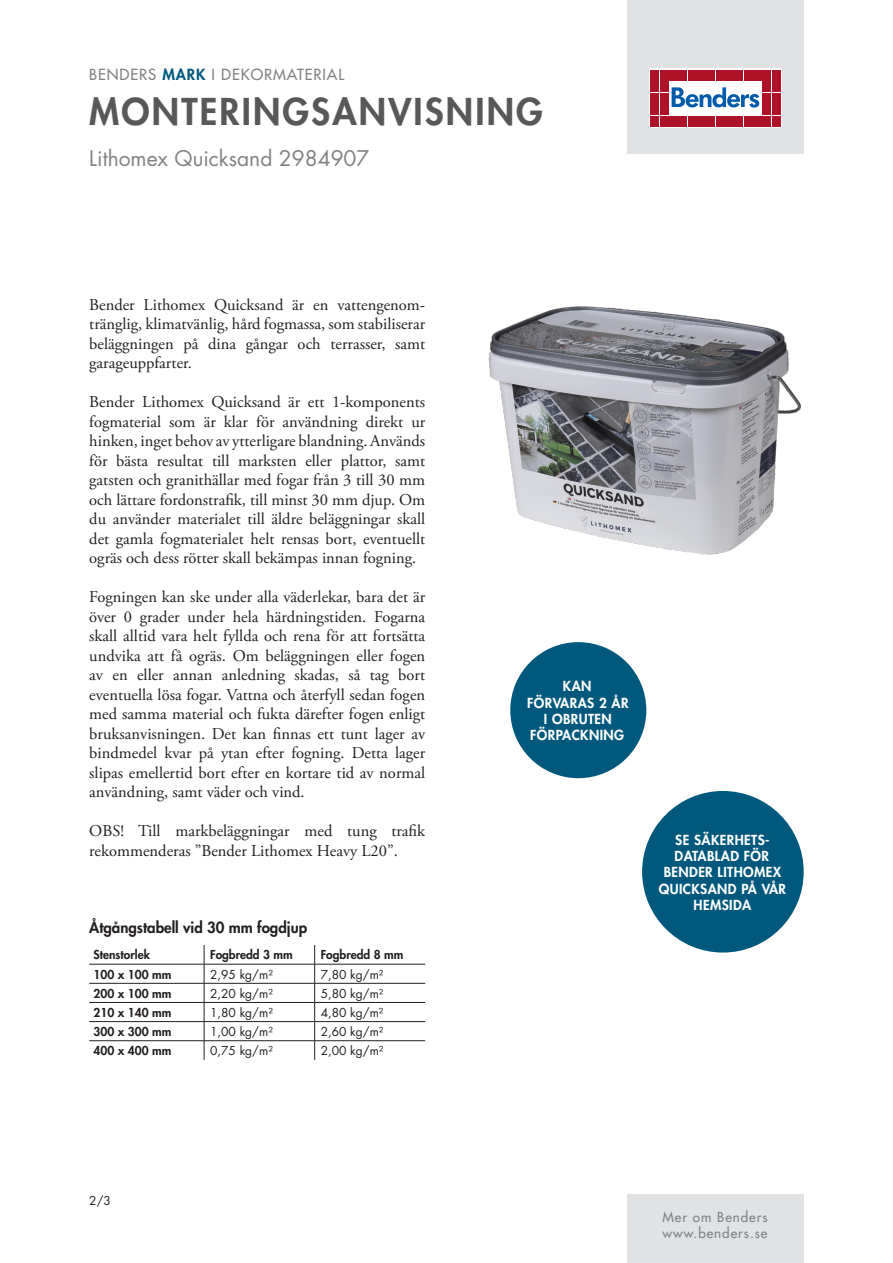
<style>
.page{position:relative;width:893px;height:1263px;background:#fff}
.page>*{position:absolute;margin:0;border:0;box-sizing:border-box;transform-origin:0 0}
.t1{font:800 36px "Futura Std";letter-spacing:.06em;color:#57585a}
.t2{font:21px "Futura Std";color:#808285}
.BRÖDTEXT{font:16.5px/19.5px "Adobe Garamond Pro";color:#231f20;text-align:justify}
.t3{font:800 15px "Futura Std";color:#231f20}
.t4{font:500 15px "Futura Std";letter-spacing:.06em;color:#808285}
.t5{font:800 13.5px/16.2px "Futura Std";letter-spacing:.03em;color:#fff;text-align:center}
.t6{font:500 13.5px/16.2px "Futura Std";letter-spacing:.07em;color:#808285}
.t7{font:12px "Futura Std";color:#231f20}
.t8{font:800 12px "Futura Std";color:#231f20}
.s1{font-weight:800;color:#00597d}
</style>
<div class="page">
<div style="left:627px;top:0;width:177px;height:153px;background:#e1e2e4"></div>
<svg style="left:649px;top:69px;width:132px;height:59px;fill:#fff"></svg>
<div style="left:651px;top:70px;width:8px;height:10px;background:#ae1229"></div>
<div style="left:660px;top:70px;width:8px;height:10px;background:#ae1229"></div>
<div style="left:651px;top:81px;width:8px;height:11px;background:#ae1229"></div>
<div style="left:660px;top:81px;width:8px;height:11px;background:#ae1229"></div>
<div style="left:651px;top:93px;width:8px;height:10px;background:#ae1229"></div>
<div style="left:660px;top:93px;width:8px;height:10px;background:#ae1229"></div>
<div style="left:651px;top:104px;width:8px;height:11px;background:#ae1229"></div>
<div style="left:660px;top:104px;width:8px;height:11px;background:#ae1229"></div>
<div style="left:651px;top:116px;width:8px;height:10px;background:#ae1229"></div>
<div style="left:660px;top:116px;width:8px;height:10px;background:#ae1229"></div>
<div style="left:669px;top:70px;width:8px;height:10px;background:#ae1229"></div>
<div style="left:679px;top:70px;width:8px;height:10px;background:#ae1229"></div>
<div style="left:688px;top:70px;width:8px;height:10px;background:#ae1229"></div>
<div style="left:697px;top:70px;width:9px;height:10px;background:#ae1229"></div>
<div style="left:707px;top:70px;width:8px;height:10px;background:#ae1229"></div>
<div style="left:716px;top:70px;width:8px;height:10px;background:#ae1229"></div>
<div style="left:725px;top:70px;width:9px;height:10px;background:#ae1229"></div>
<div style="left:735px;top:70px;width:8px;height:10px;background:#ae1229"></div>
<div style="left:744px;top:70px;width:8px;height:10px;background:#ae1229"></div>
<div style="left:753px;top:70px;width:9px;height:10px;background:#ae1229"></div>
<div style="left:669px;top:116px;width:8px;height:10px;background:#ae1229"></div>
<div style="left:679px;top:116px;width:8px;height:10px;background:#ae1229"></div>
<div style="left:688px;top:116px;width:8px;height:10px;background:#ae1229"></div>
<div style="left:697px;top:116px;width:9px;height:10px;background:#ae1229"></div>
<div style="left:707px;top:116px;width:8px;height:10px;background:#ae1229"></div>
<div style="left:716px;top:116px;width:8px;height:10px;background:#ae1229"></div>
<div style="left:725px;top:116px;width:9px;height:10px;background:#ae1229"></div>
<div style="left:735px;top:116px;width:8px;height:10px;background:#ae1229"></div>
<div style="left:744px;top:116px;width:8px;height:10px;background:#ae1229"></div>
<div style="left:753px;top:116px;width:9px;height:10px;background:#ae1229"></div>
<div style="left:763px;top:70px;width:8px;height:10px;background:#ae1229"></div>
<div style="left:772px;top:70px;width:8px;height:10px;background:#ae1229"></div>
<div style="left:763px;top:81px;width:8px;height:11px;background:#ae1229"></div>
<div style="left:772px;top:81px;width:8px;height:11px;background:#ae1229"></div>
<div style="left:763px;top:93px;width:8px;height:10px;background:#ae1229"></div>
<div style="left:772px;top:93px;width:8px;height:10px;background:#ae1229"></div>
<div style="left:763px;top:104px;width:8px;height:11px;background:#ae1229"></div>
<div style="left:772px;top:104px;width:8px;height:11px;background:#ae1229"></div>
<div style="left:763px;top:116px;width:8px;height:10px;background:#ae1229"></div>
<div style="left:772px;top:116px;width:8px;height:10px;background:#ae1229"></div>
<svg style="left:672px;top:87px;width:87px;height:21px"></svg>
<div style="left:627px;top:1195px;width:177px;height:68px;background:#e1e2e4"></div>
<hr style="left:89px;top:964px;width:115px;height:1px;background:#231f20">
<hr style="left:204px;top:964px;width:111px;height:1px;background:#231f20">
<hr style="left:315px;top:964px;width:110px;height:1px;background:#231f20">
<hr style="left:89px;top:983px;width:115px;height:1px;background:#231f20">
<hr style="left:204px;top:983px;width:111px;height:1px;background:#231f20">
<hr style="left:315px;top:983px;width:110px;height:1px;background:#231f20">
<hr style="left:89px;top:1002px;width:115px;height:1px;background:#231f20">
<hr style="left:204px;top:1002px;width:111px;height:1px;background:#231f20">
<hr style="left:315px;top:1002px;width:110px;height:1px;background:#231f20">
<hr style="left:89px;top:1021px;width:115px;height:1px;background:#231f20">
<hr style="left:204px;top:1021px;width:111px;height:1px;background:#231f20">
<hr style="left:315px;top:1021px;width:110px;height:1px;background:#231f20">
<hr style="left:89px;top:1040px;width:115px;height:1px;background:#231f20">
<hr style="left:204px;top:1040px;width:111px;height:1px;background:#231f20">
<svg style="left:204px;top:945px;width:1px;height:115px"></svg>
<hr style="left:315px;top:1040px;width:110px;height:1px;background:#231f20">
<svg style="left:314px;top:945px;width:1px;height:115px"></svg>
<img style="left:488px;top:306px;width:313px;height:249px">
<div style="left:510px;top:642px;width:136px;height:136px;background:#00597d;border-radius:50%"></div>
<div style="left:642px;top:791px;width:162px;height:161px;background:#00597d;border-radius:50%"></div>
<p class="t4" style="left:89px;top:65px;width:256px">BENDERS <span class="s1">MARK</span> I DEKORMATERIAL</p>
<p class="t1" style="left:89px;top:89px;width:455px">MONTERINGSANVISNING</p>
<p class="t2" style="left:89px;top:145px;width:282px">Lithomex Quicksand 2984907</p>
<p class="BRÖDTEXT" style="left:89px;top:295px;width:337px">Bender Lithomex Quicksand är en vattengenom&shy;tränglig, klimatvänlig, hård fogmassa, som stabiliserar beläggningen på dina gångar och terrasser, samt garageuppfarter.</p>
<p class="BRÖDTEXT" style="left:89px;top:393px;width:337px">Bender Lithomex Quicksand är ett 1-komponents fogmaterial som är klar för användning direkt ur hinken, inget behov av ytterligare blandning. Används för bästa resultat till marksten eller plattor, samt gatsten och granithällar med fogar från 3 till 30 mm och lättare fordonstrafik, till minst 30 mm djup. Om du använder materialet till äldre beläggningar skall det gamla fogmaterialet helt rensas bort, eventuellt ogräs och dess rötter skall bekämpas innan fogning.</p>
<p class="BRÖDTEXT" style="left:89px;top:588px;width:337px">Fogningen kan ske under alla väderlekar, bara det är över 0 grader under hela härdningstiden. Fogarna skall alltid vara helt fyllda och rena för att fortsätta undvika att få ogräs. Om beläggningen eller fogen av en eller annan anledning skadas, så tag bort eventuella lösa fogar. Vattna och återfyll sedan fogen med samma material och fukta därefter fogen enligt bruksanvisningen. Det kan finnas ett tunt lager av bindmedel kvar på ytan efter fogning. Detta lager slipas emellertid bort efter en kortare tid av normal användning, samt väder och vind.</p>
<p class="BRÖDTEXT" style="left:89px;top:822px;width:337px">OBS! Till markbeläggningar med tung trafik rekommenderas ”Bender Lithomex Heavy L20”.</p>
<p class="t3" style="left:89px;top:918px;width:219px">Åtgångstabell vid 30 mm fogdjup</p>
<p class="t8" style="left:94px;top:947px;width:58px">Stenstorlek</p>
<p class="t8" style="left:210px;top:947px;width:84px">Fogbredd 3 mm</p>
<p class="t8" style="left:321px;top:947px;width:84px">Fogbredd 8 mm</p>
<p class="t8" style="left:94px;top:967px;width:79px">100 x 100 mm</p>
<p class="t7" style="left:210px;top:967px;width:64px">2,95 kg/m²</p>
<p class="t7" style="left:321px;top:967px;width:64px">7,80 kg/m²</p>
<p class="t8" style="left:94px;top:986px;width:79px">200 x 100 mm</p>
<p class="t7" style="left:210px;top:986px;width:64px">2,20 kg/m²</p>
<p class="t7" style="left:321px;top:986px;width:64px">5,80 kg/m²</p>
<p class="t8" style="left:94px;top:1005px;width:79px">210 x 140 mm</p>
<p class="t7" style="left:210px;top:1005px;width:64px">1,80 kg/m²</p>
<p class="t7" style="left:321px;top:1005px;width:64px">4,80 kg/m²</p>
<p class="t8" style="left:94px;top:1024px;width:79px">300 x 300 mm</p>
<p class="t7" style="left:210px;top:1024px;width:64px">1,00 kg/m²</p>
<p class="t7" style="left:321px;top:1024px;width:64px">2,60 kg/m²</p>
<p class="t8" style="left:94px;top:1043px;width:79px">400 x 400 mm</p>
<p class="t7" style="left:210px;top:1043px;width:64px">0,75 kg/m²</p>
<p class="t7" style="left:321px;top:1043px;width:64px">2,00 kg/m²</p>
<p class="t5" style="left:563px;top:678px;width:30px">KAN</p>
<p class="t5" style="left:527px;top:694px;width:103px">FÖRVARAS 2 ÅR<br>I OBRUTEN</p>
<p class="t5" style="left:530px;top:727px;width:95px">FÖRPACKNING</p>
<p class="t5" style="left:659px;top:832px;width:129px">SE SÄKERHETS-<br>DATABLAD FÖR<br>BENDER LITHOMEX<br>QUICKSAND PÅ VÅR<br>HEMSIDA</p>
<p class="t7" style="left:89px;top:1193px;width:23px">2/3</p>
<p class="t6" style="left:662px;top:1209px;width:107px">Mer om Benders www.benders.se</p>
</div>
